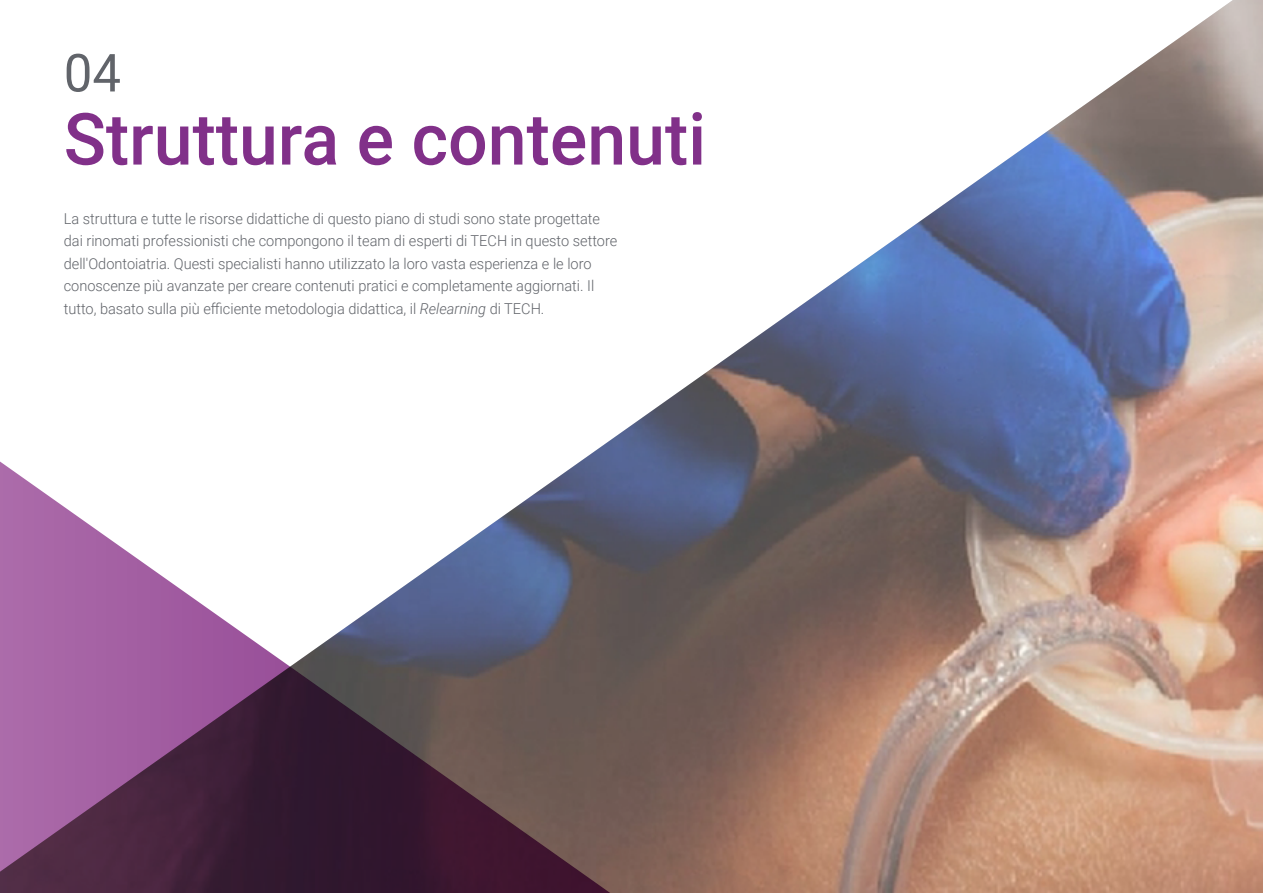
<style>
.page{position:relative;width:1263px;height:893px;background:#fff}
.page>*{position:absolute;margin:0;border:0;box-sizing:border-box;transform-origin:0 0}
.t1{font:500 72px "Roboto";color:#813089}
.t2{font:52.5px "Roboto";color:#61646a}
.t3{font:300 15px/22.5px "Roboto";color:#61646a}
.s1{font-style:italic}
</style>
<div class="page">
<img style="left:602px;top:0;width:661px;height:893px">
<svg style="left:0;top:446px;width:640px;height:447px"></svg>
<h2 class="t2" style="left:64px;top:36px;width:59px">04</h2>
<h1 class="t1" style="left:64px;top:89px;width:644px">Struttura e contenuti</h1>
<p class="t3" style="left:64px;top:207px;width:555px">La struttura e tutte le risorse didattiche di questo piano di studi sono state progettate dai rinomati professionisti che compongono il team di esperti di TECH in questo settore dell'Odontoiatria. Questi specialisti hanno utilizzato la loro vasta esperienza e le loro conoscenze più avanzate per creare contenuti pratici e completamente aggiornati. Il tutto, basato sulla più efficiente metodologia didattica, il <span class="s1">Relearning</span> di TECH.</p>
</div>
